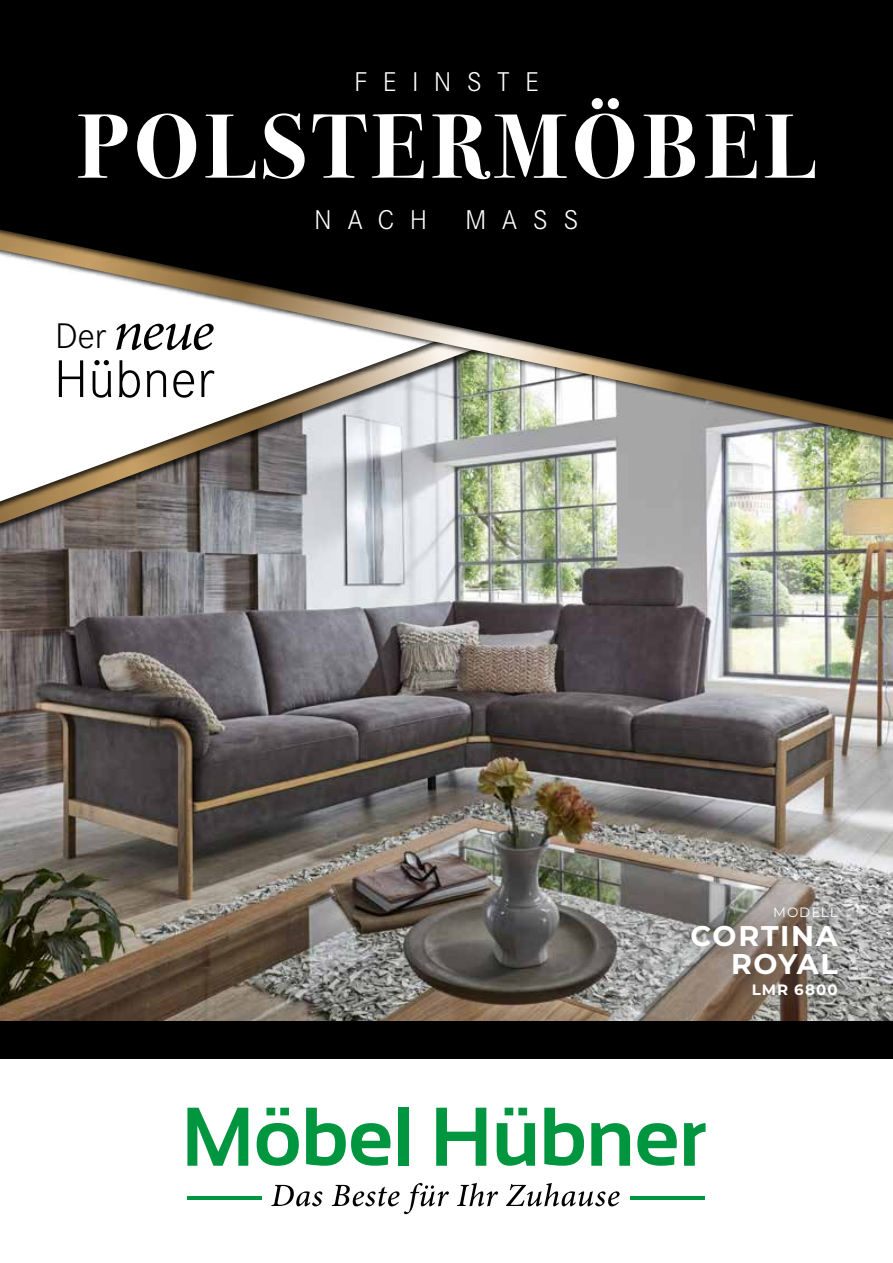
<style>
.page{position:relative;width:893px;height:1263px;background:#fff}
.page>*{position:absolute;margin:0;border:0;box-sizing:border-box;transform-origin:0 0}
.t1{font:700 91.35px "Bodoni Svty Two ITCTT";letter-spacing:.06em;color:#fff}
.MH_Headline_27_Pt{font:italic 57.3px "Minion Pro";color:#000}
.MH_Headline_27_Pt-2{font:300 54.9px "Corporate S";letter-spacing:.01em;color:#000}
.t2{font:700 28.5px/28.5px "Montserrat";letter-spacing:.055em;color:#fff;text-align:right}
.t3{font:300 28.2px "Corporate S";letter-spacing:.545em;color:#fff}
.t4{font:700 15px "Montserrat";letter-spacing:.08em;color:#fff}
.t5{font:13.5px "Montserrat";letter-spacing:.065em;color:#fff}
.s1{font-family:"Corporate S";font-weight:300;font-style:normal;font-size:36.9px}
</style>
<div class="page">
<img style="left:0;top:458px;width:893px;height:564px">
<div style="left:0;top:203px;width:799px;height:386px;background:#000;opacity:.75"></div>
<div style="left:0;top:203px;width:799px;height:363px;background:#000;opacity:.75"></div>
<img style="left:0;top:458px;width:799px;height:43px">
<div style="left:0;top:0;width:893px;height:457px;background:#000;opacity:.75"></div>
<svg style="left:0;top:0;width:893px;height:419px;background:#302f2d"></svg>
<svg style="left:187px;top:1108px;width:61px;height:58px"></svg>
<svg style="left:257px;top:1108px;width:42px;height:58px"></svg>
<svg style="left:306px;top:1108px;width:84px;height:58px"></svg>
<div style="left:398px;top:1108px;width:10px;height:58px;background:#00963f"></div>
<svg style="left:436px;top:1108px;width:50px;height:58px"></svg>
<svg style="left:497px;top:1108px;width:38px;height:58px"></svg>
<svg style="left:544px;top:1108px;width:40px;height:58px"></svg>
<svg style="left:591px;top:1123px;width:39px;height:43px"></svg>
<svg style="left:637px;top:1123px;width:40px;height:43px"></svg>
<svg style="left:684px;top:1123px;width:21px;height:43px"></svg>
<hr style="left:188px;top:1196px;width:74px;height:3px;background:#00963f">
<hr style="left:631px;top:1196px;width:74px;height:3px;background:#00963f">
<svg style="left:271px;top:1185px;width:51px;height:21px"></svg>
<svg style="left:332px;top:1183px;width:117px;height:31px"></svg>
<svg style="left:457px;top:1183px;width:41px;height:23px"></svg>
<svg style="left:506px;top:1183px;width:114px;height:23px"></svg>
<div style="left:0;top:1022px;width:893px;height:37px;background:#000"></div>
<div style="left:672px;top:887px;width:185px;height:128px;background:#565656;opacity:.3"></div>
<p class="t3" style="left:354px;top:66px;width:186px">FEINSTE</p>
<p class="t1" style="left:77px;top:71px;width:740px">POLSTERMÖBEL</p>
<p class="MH_Headline_27_Pt" style="left:55px;top:292px;width:161px"><span class="s1">Der</span> neue</p>
<p class="MH_Headline_27_Pt-2" style="left:54px;top:348px;width:162px">Hübner</p>
<p class="t3" style="left:314px;top:203px;width:114px">NACH</p>
<p class="t3" style="left:465px;top:203px;width:115px">MASS</p>
<p class="t5" style="left:773px;top:903px;width:66px">MODELL</p>
<p class="t2" style="left:691px;top:920px;width:149px">CORTINA<br>ROYAL</p>
<p class="t4" style="left:752px;top:979px;width:87px">LMR 6800</p>
</div>
